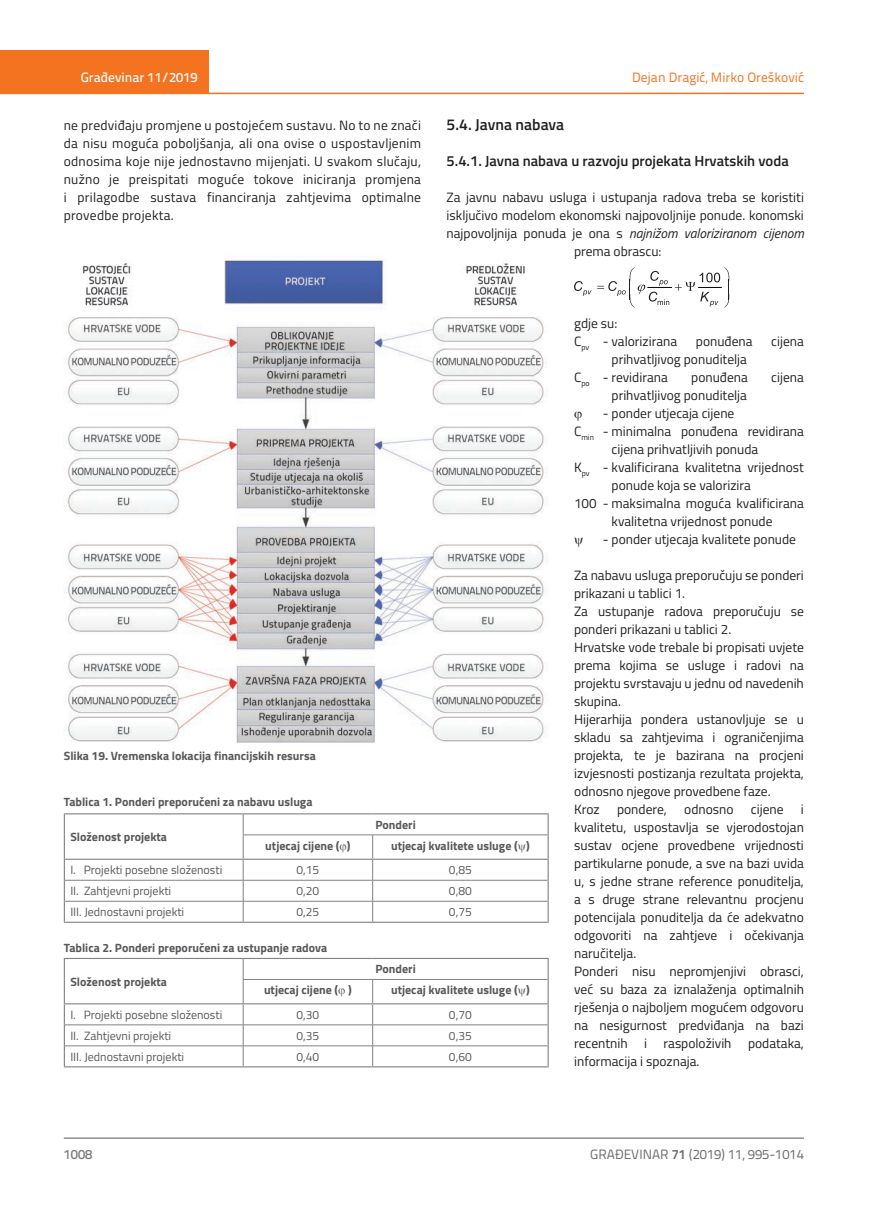
<style>
.page{position:relative;width:872px;height:1212px;background:#fff}
.page>*{position:absolute;margin:0;border:0;box-sizing:border-box;transform-origin:0 0}
.t1{font:600 15.75px "Titillium";color:#231f20}
.t2{font:600 14.7px "Titillium";color:#231f20}
.t3{font:13.5px/18px "Titillium";color:#231f20}
.t4{font:italic 13.5px "Titillium";color:#231f20}
.t5{font:13.5px "Titillium Text 22 L";color:#6c6d70}
.t6{font:13.5px "Titillium Text 22 L";color:#f47321}
.t7{font:500 13.5px "Titillium Text 22 L";color:#fff}
.t8{font:500 13.5px "Titillium Text 22 L";color:#787a7d}
.t9{font:700 12px "Titillium";color:#57585a}
.t10{font:12px "Titillium";color:#57585a}
.s1{font-style:normal}
.s2{font-weight:700}
</style>
<div class="page">
<div style="left:0;top:50px;width:208px;height:44px;background:#f47321"></div>
<hr style="left:0;top:93px;width:804px;height:1px;background:#f47321">
<hr style="left:64px;top:1138px;width:740px;height:1px;background:#57585a">
<svg style="left:574px;top:281px;width:17px;height:15px"></svg>
<svg style="left:597px;top:267px;width:132px;height:41px"></svg>
<img style="left:64px;top:259px;width:484px;height:483px">
<hr style="left:243px;top:834px;width:130px;height:1px;background:#808285">
<hr style="left:373px;top:834px;width:174px;height:1px;background:#808285">
<hr style="left:65px;top:880px;width:178px;height:1px;background:#808285">
<hr style="left:243px;top:880px;width:130px;height:1px;background:#808285">
<hr style="left:373px;top:880px;width:174px;height:1px;background:#808285">
<hr style="left:65px;top:901px;width:178px;height:1px;background:#808285">
<hr style="left:243px;top:901px;width:130px;height:1px;background:#808285">
<svg style="left:243px;top:814px;width:1px;height:108px"></svg>
<hr style="left:373px;top:901px;width:174px;height:1px;background:#808285">
<svg style="left:372px;top:835px;width:1px;height:87px"></svg>
<hr style="left:547px;top:860px;width:2px;height:20px;background:#808285">
<hr style="left:547px;top:880px;width:2px;height:21px;background:#808285">
<hr style="left:547px;top:901px;width:2px;height:21px;background:#808285">
<hr style="left:64px;top:922px;width:179px;height:1px;background:#808285">
<hr style="left:243px;top:922px;width:130px;height:1px;background:#808285">
<hr style="left:373px;top:922px;width:176px;height:1px;background:#808285">
<hr style="left:64px;top:813px;width:179px;height:1px;background:#808285">
<svg style="left:64px;top:814px;width:1px;height:108px"></svg>
<hr style="left:64px;top:859px;width:179px;height:1px;background:#808285">
<hr style="left:243px;top:813px;width:130px;height:1px;background:#808285">
<hr style="left:373px;top:813px;width:176px;height:1px;background:#808285">
<hr style="left:547px;top:814px;width:2px;height:21px;background:#808285">
<hr style="left:547px;top:835px;width:2px;height:24px;background:#808285">
<hr style="left:243px;top:859px;width:130px;height:1px;background:#808285">
<hr style="left:373px;top:859px;width:176px;height:1px;background:#808285">
<hr style="left:243px;top:979px;width:130px;height:1px;background:#808285">
<hr style="left:373px;top:979px;width:174px;height:1px;background:#808285">
<hr style="left:65px;top:1024px;width:178px;height:1px;background:#808285">
<hr style="left:243px;top:1024px;width:130px;height:1px;background:#808285">
<hr style="left:373px;top:1024px;width:174px;height:1px;background:#808285">
<hr style="left:65px;top:1045px;width:178px;height:1px;background:#808285">
<hr style="left:243px;top:1045px;width:130px;height:1px;background:#808285">
<svg style="left:243px;top:959px;width:1px;height:107px"></svg>
<hr style="left:373px;top:1045px;width:174px;height:1px;background:#808285">
<svg style="left:372px;top:980px;width:1px;height:86px"></svg>
<hr style="left:547px;top:1004px;width:2px;height:21px;background:#808285">
<hr style="left:547px;top:1025px;width:2px;height:21px;background:#808285">
<hr style="left:547px;top:1046px;width:2px;height:20px;background:#808285">
<hr style="left:64px;top:1066px;width:179px;height:1px;background:#808285">
<hr style="left:243px;top:1066px;width:130px;height:1px;background:#808285">
<hr style="left:373px;top:1066px;width:176px;height:1px;background:#808285">
<hr style="left:64px;top:958px;width:179px;height:1px;background:#808285">
<svg style="left:64px;top:959px;width:1px;height:107px"></svg>
<hr style="left:64px;top:1003px;width:179px;height:1px;background:#808285">
<hr style="left:243px;top:958px;width:130px;height:1px;background:#808285">
<hr style="left:373px;top:958px;width:176px;height:1px;background:#808285">
<hr style="left:547px;top:959px;width:2px;height:20px;background:#808285">
<hr style="left:547px;top:979px;width:2px;height:24px;background:#808285">
<hr style="left:243px;top:1003px;width:130px;height:1px;background:#808285">
<hr style="left:373px;top:1003px;width:176px;height:1px;background:#808285">
<p class="t7" style="left:81px;top:67px;width:118px">Građevinar 11/2019</p>
<p class="t6" style="left:632px;top:68px;width:173px">Dejan Dragić, Mirko Orešković</p>
<p class="t3" style="left:64px;top:115px;width:359px;text-align:justify">ne predviđaju promjene u postojećem sustavu. No to ne znači da nisu moguća poboljšanja, ali ona ovise o uspostavljenim odnosima koje nije jednostavno mijenjati. U svakom slučaju, nužno je preispitati moguće tokove iniciranja promjena i prilagodbe sustava financiranja zahtjevima optimalne provedbe projekta.</p>
<p class="t1" style="left:446px;top:112px;width:119px">5.4. Javna nabava</p>
<p class="t2" style="left:446px;top:149px;width:344px">5.4.1. Javna nabava u razvoju projekata Hrvatskih voda</p>
<p class="t3" style="left:446px;top:187px;width:359px">Za javnu nabavu usluga i ustupanja radova treba se koristiti</p>
<p class="t3" style="left:446px;top:205px;width:359px">isključivo modelom ekonomski najpovoljnije ponude. konomski</p>
<p class="t4" style="left:446px;top:223px;width:359px"><span class="s1">najpovoljnija ponuda je ona s</span> najnižom valoriziranom cijenom</p>
<p class="t3" style="left:574px;top:241px;width:89px">prema obrascu:</p>
<p class="t9" style="left:64px;top:747px;width:253px">Slika 19. Vremenska lokacija financijskih resursa</p>
<p class="t9" style="left:64px;top:792px;width:250px">Tablica 1. Ponderi preporučeni za nabavu usluga</p>
<p class="t9" style="left:375px;top:815px;width:42px">Ponderi</p>
<p class="t9" style="left:70px;top:828px;width:98px">Složenost projekta</p>
<p class="t9" style="left:265px;top:836px;width:87px">utjecaj cijene ( )</p>
<p class="t9" style="left:391px;top:836px;width:140px">utjecaj kvalitete usluge ( )</p>
<p class="t10" style="left:70px;top:861px;width:153px">I. Projekti posebne složenosti</p>
<p class="t10" style="left:296px;top:861px;width:24px">0,15</p>
<p class="t10" style="left:449px;top:861px;width:24px">0,85</p>
<p class="t10" style="left:70px;top:882px;width:102px">II. Zahtjevni projekti</p>
<p class="t10" style="left:296px;top:882px;width:24px">0,20</p>
<p class="t10" style="left:449px;top:882px;width:24px">0,80</p>
<p class="t10" style="left:70px;top:903px;width:115px">III. Jednostavni projekti</p>
<p class="t10" style="left:296px;top:903px;width:24px">0,25</p>
<p class="t10" style="left:449px;top:903px;width:24px">0,75</p>
<p class="t9" style="left:64px;top:938px;width:265px">Tablica 2. Ponderi preporučeni za ustupanje radova</p>
<p class="t9" style="left:375px;top:960px;width:42px">Ponderi</p>
<p class="t9" style="left:70px;top:972px;width:98px">Složenost projekta</p>
<p class="t9" style="left:264px;top:981px;width:89px">utjecaj cijene ( )</p>
<p class="t9" style="left:391px;top:981px;width:140px">utjecaj kvalitete usluge ( )</p>
<p class="t10" style="left:70px;top:1006px;width:153px">I. Projekti posebne složenosti</p>
<p class="t10" style="left:296px;top:1006px;width:24px">0,30</p>
<p class="t10" style="left:449px;top:1006px;width:24px">0,70</p>
<p class="t10" style="left:70px;top:1027px;width:102px">II. Zahtjevni projekti</p>
<p class="t10" style="left:296px;top:1027px;width:24px">0,35</p>
<p class="t10" style="left:449px;top:1027px;width:24px">0,35</p>
<p class="t10" style="left:70px;top:1048px;width:115px">III. Jednostavni projekti</p>
<p class="t10" style="left:296px;top:1048px;width:24px">0,40</p>
<p class="t10" style="left:449px;top:1048px;width:24px">0,60</p>
<p class="t3" style="left:574px;top:313px;width:105px">gdje su:<br>C<sub>pv</sub> - valorizirana</p>
<p class="t3" style="left:696px;top:331px;width:58px">ponuđena</p>
<p class="t3" style="left:771px;top:331px;width:34px">cijena</p>
<p class="t3" style="left:574px;top:349px;width:174px;text-indent:37px">prihvatljivog ponuditelja<br>C<sub>po</sub> - revidirana</p>
<p class="t3" style="left:691px;top:367px;width:58px">ponuđena</p>
<p class="t3" style="left:771px;top:367px;width:34px">cijena</p>
<p class="t3" style="left:611px;top:385px;width:137px">prihvatljivog ponuditelja</p>
<p class="t3" style="left:602px;top:403px;width:133px">- ponder utjecaja cijene</p>
<p class="t3" style="left:574px;top:421px;width:231px">C<sub>min</sub> - minimalna ponuđena revidirana</p>
<p class="t3" style="left:611px;top:439px;width:148px">cijena prihvatljivih ponuda</p>
<p class="t3" style="left:574px;top:457px;width:231px">K<sub>pv</sub> - kvalificirana kvalitetna vrijednost</p>
<p class="t3" style="left:611px;top:475px;width:141px">ponude koja se valorizira</p>
<p class="t3" style="left:574px;top:493px;width:231px">100 - maksimalna moguća kvalificirana</p>
<p class="t3" style="left:611px;top:511px;width:162px">kvalitetna vrijednost ponude</p>
<p class="t3" style="left:602px;top:529px;width:195px">- ponder utjecaja kvalitete ponude</p>
<p class="t3" style="left:574px;top:565px;width:231px">Za nabavu usluga preporučuju se ponderi prikazani u tablici 1.<br>Za ustupanje radova preporučuju se ponderi prikazani u tablici 2.<br>Hrvatske vode trebale bi propisati uvjete prema kojima se usluge i radovi na projektu svrstavaju u jednu od navedenih skupina.<br>Hijerarhija pondera ustanovljuje se u skladu sa zahtjevima i ograničenjima projekta, te je bazirana na procjeni izvjesnosti postizanja rezultata projekta, odnosno njegove provedbene faze.<br>Kroz</p>
<p class="t3" style="left:617px;top:800px;width:51px">pondere,</p>
<p class="t3" style="left:684px;top:800px;width:51px">odnosno</p>
<p class="t3" style="left:751px;top:800px;width:34px">cijene</p>
<p class="t3" style="left:574px;top:800px;width:231px;text-indent:227px">i kvalitetu, uspostavlja se vjerodostojan sustav ocjene provedbene vrijednosti partikularne ponude, a sve na bazi uvida u, s jedne strane reference ponuditelja, a s druge strane relevantnu procjenu potencijala ponuditelja da će adekvatno odgovoriti na zahtjeve i očekivanja naručitelja.<br>Ponderi nisu nepromjenjivi obrasci, već su baza za iznalaženja optimalnih rješenja o najboljem mogućem odgovoru na nesigurnost predviđanja na bazi recentnih i raspoloživih podataka, informacija i spoznaja.</p>
<p class="t8" style="left:64px;top:1144px;width:30px">1008</p>
<p class="t5" style="left:590px;top:1144px;width:215px">GRAĐEVINAR <span class="s2">71</span> (2019) 11, 995-1014</p>
</div>
